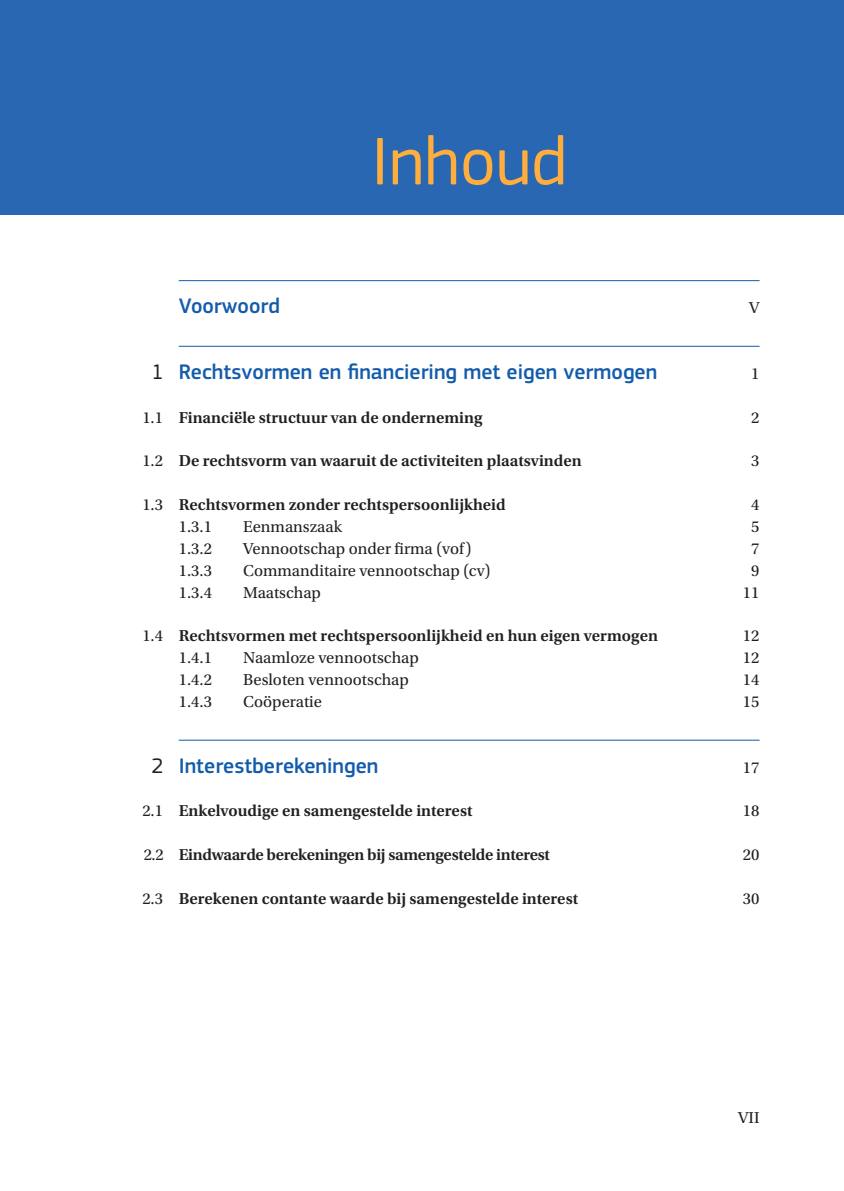
<style>
.page{position:relative;width:844px;height:1191px;background:#fff}
.page>*{position:absolute;margin:0;border:0;box-sizing:border-box;transform-origin:0 0}
.Hoofdstuktekst{font:70px "EC Square Sans Pro";color:#ffad3d}
.t1{font:500 21.88px "EC Square Sans Pro";color:#135cab}
.t2{font:600 16.62px "Utopia Std";color:#231f20}
.t3{font:16.62px "Utopia Std";color:#231f20}
.t4{font:600 16.62px "Utopia Std";letter-spacing:-.02em;color:#231f20}
.s1{font-weight:400;color:#231f20}
.s2{font-weight:400}
</style>
<div class="page">
<div style="left:0;top:0;width:843px;height:215px;background:#2a67b2"></div>
<hr style="left:179px;top:280px;width:580px;height:1px;background:#135cab">
<hr style="left:179px;top:346px;width:580px;height:1px;background:#135cab">
<hr style="left:179px;top:740px;width:580px;height:1px;background:#135cab">
<p class="Hoofdstuktekst" style="left:371px;top:120px;width:197px">Inhoud</p>
<p class="t1" style="left:179px;top:293px;width:103px">Voorwoord</p>
<p class="t3" style="left:749px;top:299px;width:12px">V</p>
<p class="t1" style="left:152px;top:359px;width:507px"><span class="s1">1</span> Rechtsvormen en financiering met eigen vermogen</p>
<p class="t3" style="left:751px;top:364px;width:10px">1</p>
<p class="t2" style="left:142px;top:408px;width:341px"><span class="s2">1.1</span> Financiële structuur van de onderneming</p>
<p class="t3" style="left:751px;top:408px;width:10px">2</p>
<p class="t2" style="left:142px;top:451px;width:441px"><span class="s2">1.2</span> De rechtsvorm van waaruit de activiteiten plaatsvinden</p>
<p class="t3" style="left:751px;top:452px;width:10px">3</p>
<p class="t2" style="left:142px;top:495px;width:365px"><span class="s2">1.3</span> Rechtsvormen zonder rechtspersoonlijkheid</p>
<p class="t3" style="left:751px;top:496px;width:10px">4</p>
<p class="t3" style="left:179px;top:517px;width:35px">1.3.1</p>
<p class="t3" style="left:243px;top:517px;width:100px">Eenmanszaak</p>
<p class="t3" style="left:751px;top:517px;width:10px">5</p>
<p class="t3" style="left:179px;top:539px;width:35px">1.3.2</p>
<p class="t3" style="left:243px;top:539px;width:230px">Vennootschap onder firma (vof)</p>
<p class="t3" style="left:751px;top:539px;width:10px">7</p>
<p class="t3" style="left:179px;top:561px;width:35px">1.3.3</p>
<p class="t3" style="left:243px;top:561px;width:249px">Commanditaire vennootschap (cv)</p>
<p class="t3" style="left:751px;top:561px;width:10px">9</p>
<p class="t3" style="left:179px;top:583px;width:35px">1.3.4</p>
<p class="t3" style="left:243px;top:583px;width:79px">Maatschap</p>
<p class="t3" style="left:742px;top:583px;width:18px">11</p>
<p class="t2" style="left:142px;top:626px;width:517px"><span class="s2">1.4</span> Rechtsvormen met rechtspersoonlijkheid en hun eigen vermogen</p>
<p class="t3" style="left:742px;top:627px;width:18px">12</p>
<p class="t3" style="left:179px;top:649px;width:35px">1.4.1</p>
<p class="t3" style="left:243px;top:649px;width:177px">Naamloze vennootschap</p>
<p class="t3" style="left:742px;top:649px;width:18px">12</p>
<p class="t3" style="left:179px;top:671px;width:35px">1.4.2</p>
<p class="t3" style="left:243px;top:671px;width:167px">Besloten vennootschap</p>
<p class="t3" style="left:742px;top:671px;width:18px">14</p>
<p class="t3" style="left:179px;top:692px;width:35px">1.4.3</p>
<p class="t3" style="left:243px;top:692px;width:80px">Coöperatie</p>
<p class="t3" style="left:742px;top:692px;width:18px">15</p>
<p class="t1" style="left:152px;top:752px;width:228px"><span class="s1">2</span> Interestberekeningen</p>
<p class="t3" style="left:742px;top:758px;width:18px">17</p>
<p class="t2" style="left:142px;top:801px;width:331px"><span class="s2">2.1</span> Enkelvoudige en samengestelde interest</p>
<p class="t3" style="left:742px;top:802px;width:18px">18</p>
<p class="t4" style="left:144px;top:845px;width:408px"><span class="s2">2.2</span> Eindwaarde berekeningen bij samengestelde interest</p>
<p class="t3" style="left:742px;top:846px;width:18px">20</p>
<p class="t2" style="left:142px;top:889px;width:437px"><span class="s2">2.3</span> Berekenen contante waarde bij samengestelde interest</p>
<p class="t3" style="left:742px;top:889px;width:18px">30</p>
<p class="t3" style="left:738px;top:1108px;width:23px">VII</p>
</div>
